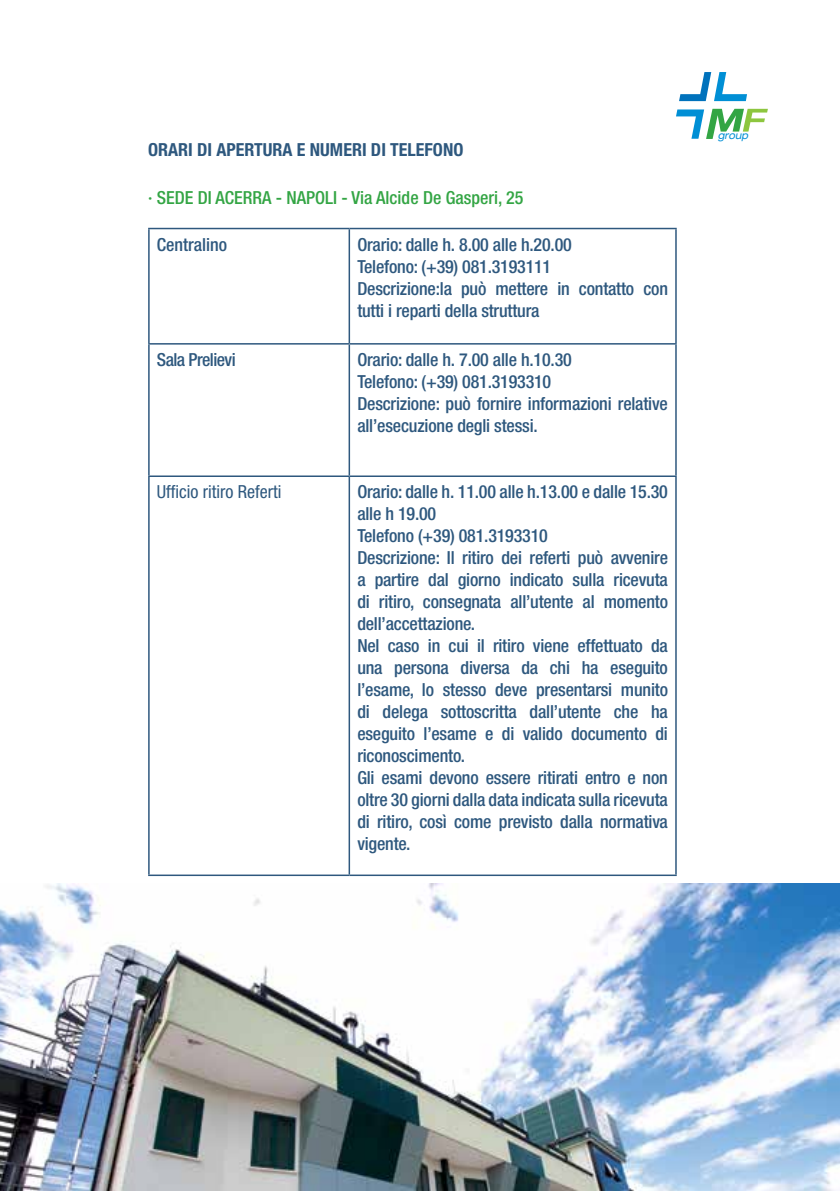
<style>
.page{position:relative;width:840px;height:1191px;background:#fff}
.page>*{position:absolute;margin:0;border:0;box-sizing:border-box;transform-origin:0 0}
.t1{font:500 condensed 18px/22px "Helvetica Neue";letter-spacing:-.01em;color:#2e587e}
.t2{font:500 condensed 18px "Helvetica Neue";color:#33a544}
.t3{font:700 condensed 18px "Helvetica Neue";color:#2e587e}
.t4{font:condensed 18px "Helvetica Neue";color:#2e587e}
.t5{font:500 condensed 18px "Helvetica Neue";letter-spacing:-.03em;color:#2e587e}
.t6{font:italic expanded 10.6px "Helvetica Neue";letter-spacing:.015em;color:#008fd5;scale:.9 1}
</style>
<div class="page">
<img style="left:0;top:883px;width:839px;height:308px">
<svg style="left:679px;top:72px;width:67px;height:29px"></svg>
<svg style="left:676px;top:109px;width:91px;height:30px"></svg>
<hr style="left:349px;top:228px;width:327px;height:1px;background:#2e587e">
<hr style="left:674px;top:229px;width:2px;height:114px;background:#2e587e">
<hr style="left:349px;top:343px;width:327px;height:1px;background:#2e587e">
<hr style="left:674px;top:344px;width:2px;height:131px;background:#2e587e">
<hr style="left:349px;top:475px;width:327px;height:2px;background:#2e587e">
<hr style="left:674px;top:477px;width:2px;height:397px;background:#2e587e">
<hr style="left:349px;top:874px;width:327px;height:2px;background:#2e587e">
<hr style="left:148px;top:228px;width:201px;height:1px;background:#2e587e">
<hr style="left:148px;top:229px;width:1px;height:114px;background:#2e587e">
<hr style="left:348px;top:229px;width:2px;height:114px;background:#2e587e">
<hr style="left:148px;top:343px;width:201px;height:1px;background:#2e587e">
<hr style="left:148px;top:344px;width:1px;height:131px;background:#2e587e">
<hr style="left:348px;top:344px;width:2px;height:131px;background:#2e587e">
<hr style="left:148px;top:475px;width:201px;height:2px;background:#2e587e">
<hr style="left:148px;top:477px;width:1px;height:397px;background:#2e587e">
<hr style="left:348px;top:477px;width:2px;height:397px;background:#2e587e">
<hr style="left:148px;top:874px;width:201px;height:2px;background:#2e587e">
<p class="t3" style="left:148px;top:138px;width:316px">ORARI DI APERTURA E NUMERI DI TELEFONO</p>
<p class="t2" style="left:148px;top:187px;width:376px">· SEDE DI ACERRA - NAPOLI - Via Alcide De Gasperi, 25</p>
<p class="t1" style="left:157px;top:233px;width:72px">Centralino</p>
<p class="t1" style="left:357px;top:233px;width:312px">Orario: dalle h. 8.00 alle h.20.00<br>Telefono: (+39) 081.3193111<br>Descrizione:la può mettere in contatto con tutti i reparti della struttura</p>
<p class="t5" style="left:157px;top:349px;width:80px">Sala Prelievi</p>
<p class="t1" style="left:357px;top:348px;width:312px">Orario: dalle h. 7.00 alle h.10.30<br>Telefono: (+39) 081.3193310<br>Descrizione: può fornire informazioni relative all’esecuzione degli stessi.</p>
<p class="t4" style="left:157px;top:481px;width:126px">Ufficio ritiro Referti</p>
<p class="t1" style="left:357px;top:481px;width:312px">Orario: dalle h. 11.00 alle h.13.00 e dalle 15.30 alle h 19.00<br>Telefono (+39) 081.3193310<br>Descrizione: Il ritiro dei referti può avvenire a partire dal giorno indicato sulla ricevuta di ritiro, consegnata all’utente al momento dell’accettazione.<br>Nel caso in cui il ritiro viene effettuato da una persona diversa da chi ha eseguito l’esame, lo stesso deve presentarsi munito di delega sottoscritta dall’utente che ha eseguito l’esame e di valido documento di riconoscimento.<br>Gli esami devono essere ritirati entro e non oltre 30 giorni dalla data indicata sulla ricevuta di ritiro, così come previsto dalla normativa vigente.</p>
<p class="t6" style="left:717px;top:129px;width:35px">group</p>
</div>
